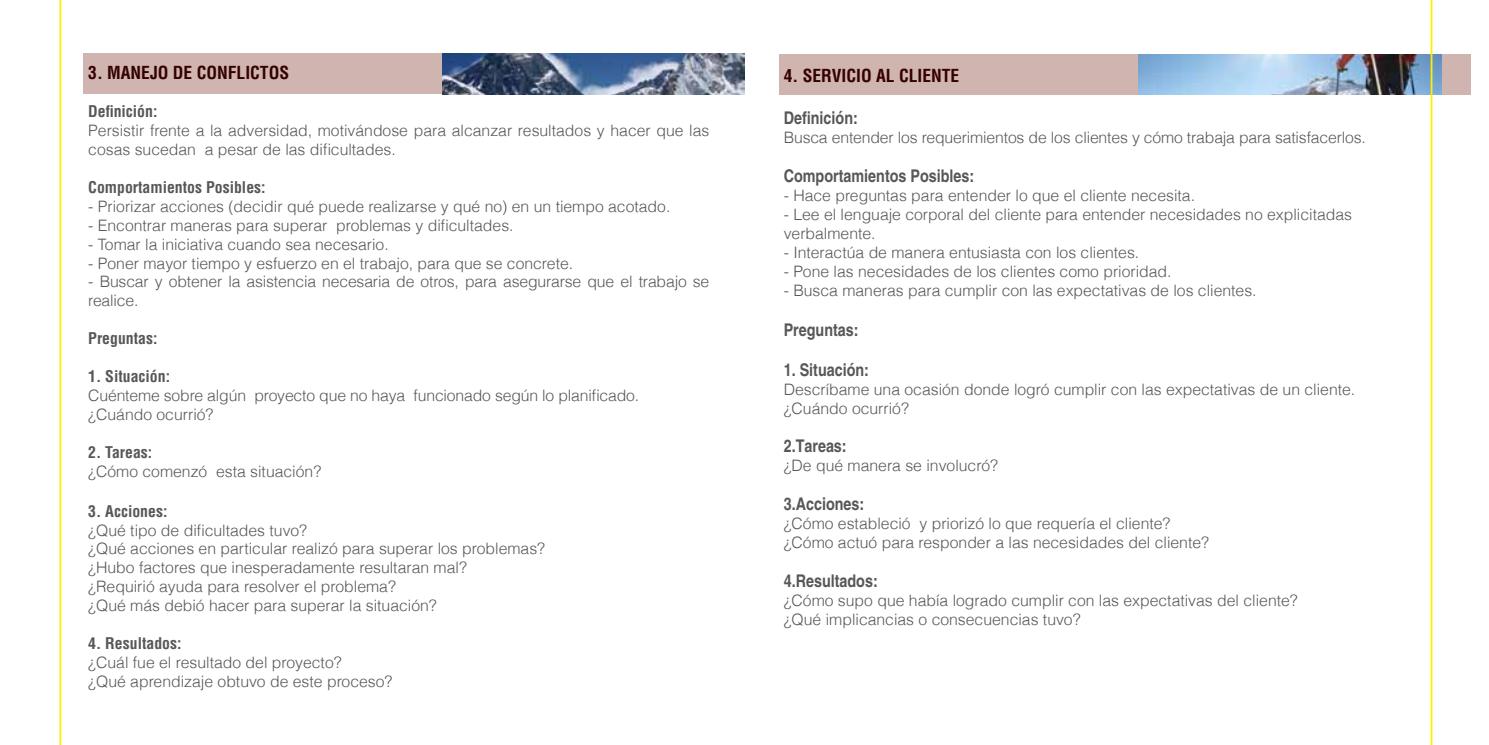
<style>
.page{position:relative;width:1489px;height:745px;background:#fff}
.page>*{position:absolute;margin:0;border:0;box-sizing:border-box;transform-origin:0 0}
.t1{font:700 condensed 17.5px "Helvetica";color:#575756}
.t2{font:700 condensed 17.5px "Helvetica";color:#350100}
.t3{font:300 15.75px/18.9px "Helvetica";color:#575756}
.t4{font:700 condensed 15.75px "Helvetica";color:#575756}
</style>
<div class="page">
<div style="left:779px;top:54px;width:691px;height:40px;background:#cfb4af"></div>
<div style="left:83px;top:53px;width:381px;height:41px;background:#cfb4af"></div>
<img style="left:442px;top:53px;width:302px;height:41px">
<img style="left:1138px;top:54px;width:302px;height:40px">
<hr style="left:1430px;top:0;width:2px;height:744px;background:#ffed00">
<hr style="left:60px;top:0;width:1px;height:744px;background:#ffed00">
<p class="t2" style="left:88px;top:62px;width:202px">3. MANEJO DE CONFLICTOS</p>
<p class="t4" style="left:88px;top:102px;width:71px">Definición:</p>
<p class="t3" style="left:88px;top:121px;width:622px">Persistir frente a la adversidad, motivándose para alcanzar resultados y hacer que las cosas sucedan a pesar de las dificultades.</p>
<p class="t4" style="left:88px;top:177px;width:179px">Comportamientos Posibles:</p>
<p class="t3" style="left:88px;top:196px;width:583px">- Priorizar acciones (decidir qué puede realizarse y qué no) en un tiempo acotado.</p>
<p class="t3" style="left:88px;top:215px;width:427px">- Encontrar maneras para superar problemas y dificultades.</p>
<p class="t3" style="left:88px;top:234px;width:302px">- Tomar la iniciativa cuando sea necesario.</p>
<p class="t3" style="left:88px;top:253px;width:486px">- Poner mayor tiempo y esfuerzo en el trabajo, para que se concrete.</p>
<p class="t3" style="left:88px;top:272px;width:622px">- Buscar y obtener la asistencia necesaria de otros, para asegurarse que el trabajo se realice.</p>
<p class="t4" style="left:88px;top:328px;width:71px">Preguntas:</p>
<p class="t4" style="left:88px;top:366px;width:83px">1. Situación:</p>
<p class="t3" style="left:88px;top:385px;width:552px">Cuénteme sobre algún proyecto que no haya funcionado según lo planificado. ¿Cuándo ocurrió?</p>
<p class="t4" style="left:88px;top:442px;width:66px">2. Tareas:</p>
<p class="t3" style="left:88px;top:461px;width:234px">¿Cómo comenzó esta situación?</p>
<p class="t4" style="left:88px;top:501px;width:81px">3. Acciones:</p>
<p class="t3" style="left:88px;top:520px;width:458px">¿Qué tipo de dificultades tuvo?<br>¿Qué acciones en particular realizó para superar los problemas? ¿Hubo factores que inesperadamente resultaran mal?<br>¿Requirió ayuda para resolver el problema?<br>¿Qué más debió hacer para superar la situación?</p>
<p class="t4" style="left:88px;top:633px;width:95px">4. Resultados:</p>
<p class="t3" style="left:88px;top:652px;width:306px">¿Cuál fue el resultado del proyecto?<br>¿Qué aprendizaje obtuvo de este proceso?</p>
<p class="t2" style="left:783px;top:64px;width:177px">4. SERVICIO AL CLIENTE</p>
<p class="t1" style="left:783px;top:107px;width:76px">Definición:</p>
<p class="t3" style="left:783px;top:127px;width:583px">Busca entender los requerimientos de los clientes y cómo trabaja para satisfacerlos.</p>
<p class="t1" style="left:783px;top:165px;width:192px">Comportamientos Posibles:</p>
<p class="t3" style="left:783px;top:186px;width:413px">- Hace preguntas para entender lo que el cliente necesita.</p>
<p class="t3" style="left:783px;top:205px;width:570px">- Lee el lenguaje corporal del cliente para entender necesidades no explicitadas verbalmente.</p>
<p class="t3" style="left:783px;top:243px;width:357px">- Interactúa de manera entusiasta con los clientes.</p>
<p class="t3" style="left:783px;top:262px;width:389px">- Pone las necesidades de los clientes como prioridad.</p>
<p class="t3" style="left:783px;top:280px;width:474px">- Busca maneras para cumplir con las expectativas de los clientes.</p>
<p class="t1" style="left:783px;top:319px;width:76px">Preguntas:</p>
<p class="t1" style="left:783px;top:359px;width:87px">1. Situación:</p>
<p class="t3" style="left:783px;top:379px;width:573px">Descríbame una ocasión donde logró cumplir con las expectativas de un cliente. ¿Cuándo ocurrió?</p>
<p class="t1" style="left:783px;top:435px;width:65px">2.Tareas:</p>
<p class="t3" style="left:783px;top:455px;width:216px">¿De qué manera se involucró?</p>
<p class="t1" style="left:783px;top:492px;width:82px">3.Acciones:</p>
<p class="t3" style="left:783px;top:513px;width:427px">¿Cómo estableció y priorizó lo que requería el cliente? ¿Cómo actuó para responder a las necesidades del cliente?</p>
<p class="t1" style="left:783px;top:569px;width:96px">4.Resultados:</p>
<p class="t3" style="left:783px;top:590px;width:515px">¿Cómo supo que había logrado cumplir con las expectativas del cliente? ¿Qué implicancias o consecuencias tuvo?</p>
</div>
